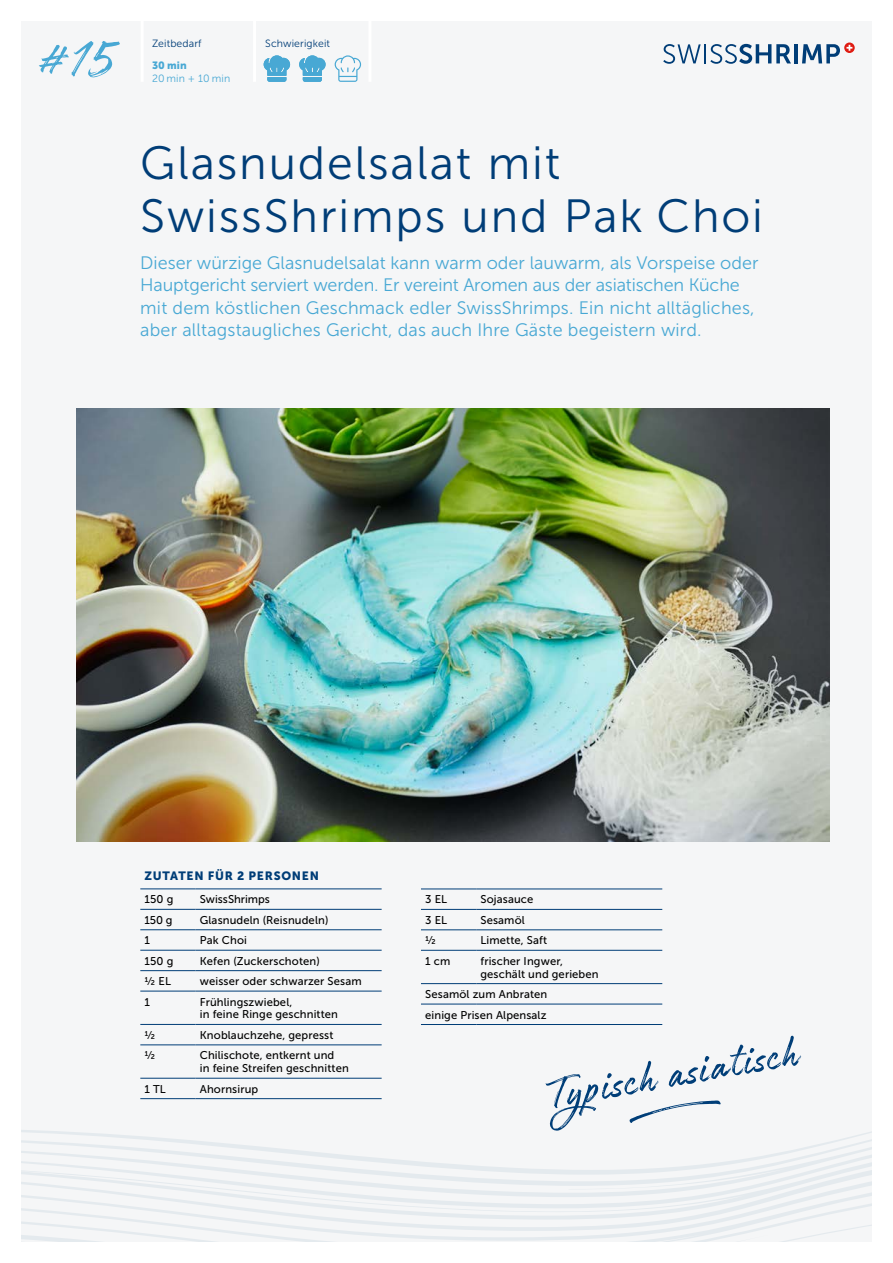
<style>
.page{position:relative;width:893px;height:1263px;background:#fff}
.page>*{position:absolute;margin:0;border:0;box-sizing:border-box;transform-origin:0 0}
.t1{font:60px "Authenia";color:#48a8d4}
.t2{font:48px "Authenia";color:#003e78}
.t3{font:46.5px/52.5px "Museo Sans 300";letter-spacing:.04em;color:#003d77}
.t4{font:18px/22.5px "Museo Sans 300";color:#48a8d4}
.t5{font:12px "Museo Sans 900";letter-spacing:.06em;color:#003d77}
.t6{font:11.25px/12.9px "Museo Sans 500";letter-spacing:.01em;color:#000}
.t7{font:10.5px "Museo Sans 300";letter-spacing:.01em;color:#003d77}
.t8{font:10.5px "Museo Sans 300";letter-spacing:.01em;color:#48a8d4}
.t9{font:10.5px "Museo Sans 900";color:#48a8d4}
</style>
<div class="page">
<div style="left:21px;top:21px;width:851px;height:1221px;background:#f5f6f7"></div>
<svg style="left:21px;top:1215px;width:748px;height:27px"></svg>
<svg style="left:21px;top:1204px;width:851px;height:11px"></svg>
<svg style="left:21px;top:1099px;width:851px;height:105px"></svg>
<svg style="left:477px;top:1232px;width:203px;height:10px"></svg>
<svg style="left:663px;top:44px;width:128px;height:20px"></svg>
<hr style="left:794px;top:44px;width:4px;height:19px;background:#003d77">
<svg style="left:802px;top:44px;width:38px;height:19px"></svg>
<svg style="left:844px;top:43px;width:11px;height:10px"></svg>
<svg style="left:846px;top:45px;width:6px;height:6px"></svg>
<img style="left:77px;top:408px;width:752px;height:434px">
<svg style="left:264px;top:55px;width:26px;height:27px"></svg>
<svg style="left:299px;top:55px;width:27px;height:27px"></svg>
<svg style="left:335px;top:55px;width:26px;height:27px"></svg>
<hr style="left:141px;top:18px;width:3px;height:64px;background:#fff">
<hr style="left:253px;top:18px;width:3px;height:64px;background:#fff">
<hr style="left:368px;top:18px;width:3px;height:64px;background:#fff">
<hr style="left:140px;top:950px;width:56px;height:1px;background:#003d77">
<hr style="left:196px;top:950px;width:186px;height:1px;background:#003d77">
<hr style="left:140px;top:970px;width:56px;height:1px;background:#003d77">
<hr style="left:196px;top:970px;width:186px;height:1px;background:#003d77">
<hr style="left:140px;top:991px;width:56px;height:1px;background:#003d77">
<hr style="left:196px;top:991px;width:186px;height:1px;background:#003d77">
<hr style="left:140px;top:1024px;width:56px;height:1px;background:#003d77">
<hr style="left:196px;top:1024px;width:186px;height:1px;background:#003d77">
<hr style="left:140px;top:1044px;width:56px;height:1px;background:#003d77">
<hr style="left:196px;top:1044px;width:186px;height:1px;background:#003d77">
<hr style="left:140px;top:1078px;width:56px;height:1px;background:#003d77">
<hr style="left:196px;top:1078px;width:186px;height:1px;background:#003d77">
<hr style="left:140px;top:1098px;width:56px;height:1px;background:#003d77">
<hr style="left:196px;top:1098px;width:186px;height:1px;background:#003d77">
<hr style="left:140px;top:929px;width:56px;height:1px;background:#003d77">
<hr style="left:196px;top:929px;width:186px;height:1px;background:#003d77">
<hr style="left:140px;top:889px;width:56px;height:1px;background:#003d77">
<hr style="left:196px;top:889px;width:186px;height:1px;background:#003d77">
<hr style="left:140px;top:909px;width:56px;height:1px;background:#003d77">
<hr style="left:196px;top:909px;width:186px;height:1px;background:#003d77">
<hr style="left:421px;top:889px;width:55px;height:1px;background:#003d77">
<hr style="left:476px;top:889px;width:186px;height:1px;background:#003d77">
<hr style="left:421px;top:909px;width:55px;height:1px;background:#003d77">
<hr style="left:476px;top:909px;width:186px;height:1px;background:#003d77">
<hr style="left:421px;top:929px;width:55px;height:1px;background:#003d77">
<hr style="left:476px;top:929px;width:186px;height:1px;background:#003d77">
<hr style="left:421px;top:950px;width:55px;height:1px;background:#003d77">
<hr style="left:476px;top:950px;width:186px;height:1px;background:#003d77">
<hr style="left:421px;top:983px;width:55px;height:1px;background:#003d77">
<hr style="left:476px;top:983px;width:186px;height:1px;background:#003d77">
<hr style="left:421px;top:1004px;width:55px;height:1px;background:#003d77">
<hr style="left:476px;top:1004px;width:186px;height:1px;background:#003d77">
<hr style="left:421px;top:1024px;width:55px;height:1px;background:#003d77">
<hr style="left:476px;top:1024px;width:186px;height:1px;background:#003d77">
<svg style="left:628px;top:1099px;width:93px;height:24px"></svg>
<h1 class="t1" style="left:39px;top:29px;width:77px">#15</h1>
<p class="t7" style="left:152px;top:38px;width:51px">Zeitbedarf</p>
<p class="t7" style="left:265px;top:38px;width:66px">Schwierigkeit</p>
<p class="t9" style="left:152px;top:59px;width:36px">30 min</p>
<p class="t8" style="left:152px;top:73px;width:80px">20 min + 10 min</p>
<h3 class="t3" style="left:140px;top:138px;width:624px">Glasnudelsalat mit<br>SwissShrimps und Pak Choi</h3>
<p class="t4" style="left:140px;top:251px;width:620px">Dieser würzige Glasnudelsalat kann warm oder lauwarm, als Vorspeise oder Hauptgericht serviert werden. Er vereint Aromen aus der asiatischen Küche mit dem köstlichen Geschmack edler SwissShrimps. Ein nicht alltägliches, aber alltagstaugliches Gericht, das auch Ihre Gäste begeistern wird.</p>
<p class="t5" style="left:145px;top:869px;width:176px">ZUTATEN FÜR 2 PERSONEN</p>
<p class="t6" style="left:145px;top:893px;width:30px">150 g</p>
<p class="t6" style="left:200px;top:893px;width:72px">SwissShrimps</p>
<p class="t6" style="left:145px;top:913px;width:29px">150 g</p>
<p class="t6" style="left:200px;top:913px;width:130px">Glasnudeln (Reisnudeln)</p>
<p class="t6" style="left:145px;top:934px;width:7px">1</p>
<p class="t6" style="left:200px;top:934px;width:49px">Pak Choi</p>
<p class="t6" style="left:145px;top:954px;width:30px">150 g</p>
<p class="t6" style="left:200px;top:954px;width:121px">Kefen (Zuckerschoten)</p>
<p class="t6" style="left:145px;top:975px;width:28px">½ EL</p>
<p class="t6" style="left:200px;top:975px;width:163px">weisser oder schwarzer Sesam</p>
<p class="t6" style="left:145px;top:995px;width:7px">1</p>
<p class="t6" style="left:200px;top:995px;width:140px">Frühlingszwiebel,<br>in feine Ringe geschnitten</p>
<p class="t6" style="left:145px;top:1028px;width:12px">½</p>
<p class="t6" style="left:200px;top:1028px;width:135px">Knoblauchzehe, gepresst</p>
<p class="t6" style="left:145px;top:1049px;width:12px">½</p>
<p class="t6" style="left:200px;top:1049px;width:150px">Chilischote, entkernt und<br>in feine Streifen geschnitten</p>
<p class="t6" style="left:145px;top:1082px;width:23px">1 TL</p>
<p class="t6" style="left:200px;top:1082px;width:60px">Ahornsirup</p>
<p class="t6" style="left:425px;top:893px;width:24px">3 EL</p>
<p class="t6" style="left:480px;top:893px;width:54px">Sojasauce</p>
<p class="t6" style="left:425px;top:913px;width:24px">3 EL</p>
<p class="t6" style="left:480px;top:913px;width:46px">Sesamöl</p>
<p class="t6" style="left:425px;top:934px;width:12px">½</p>
<p class="t6" style="left:480px;top:934px;width:68px">Limette, Saft</p>
<p class="t6" style="left:425px;top:954px;width:27px">1 cm</p>
<p class="t6" style="left:480px;top:954px;width:120px">frischer Ingwer, geschält und gerieben</p>
<p class="t6" style="left:425px;top:984px;width:124px;line-height:20.4px">Sesamöl zum Anbraten einige Prisen Alpensalz</p>
<h2 class="t2" style="left:545px;top:1070px;width:254px;rotate:-10deg">Typisch asiatisch</h2>
</div>
